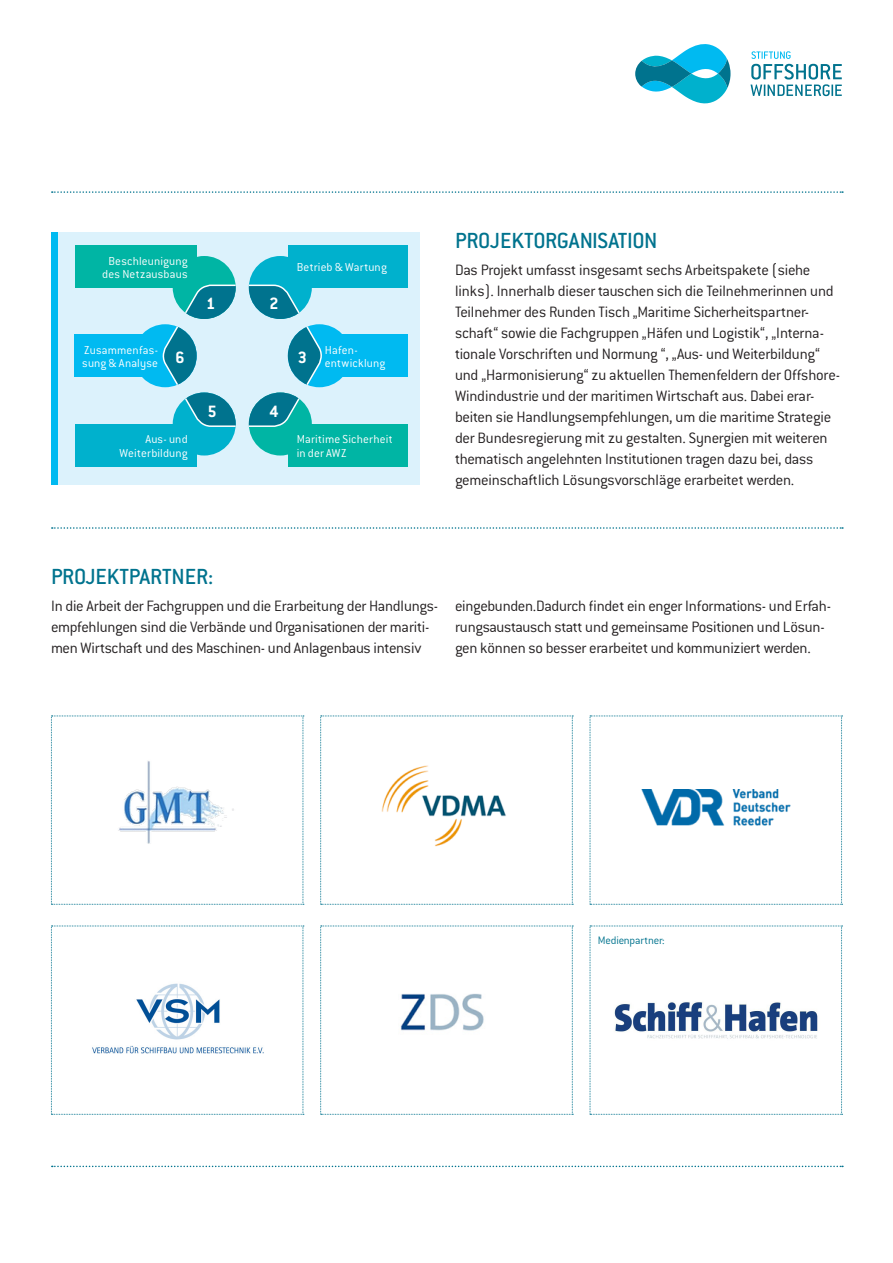
<style>
.page{position:relative;width:893px;height:1263px;background:#fff}
.page>*{position:absolute;margin:0;border:0;box-sizing:border-box;transform-origin:0 0}
.t1{font:500 24px "Conduit ITC";letter-spacing:-.01em;color:#00738e}
.t2{font:700 18px "Conduit ITC";color:#fff}
.t3{font:300 16.5px/21px "Conduit ITC";letter-spacing:-.015em;color:#231f20}
.t4{font:300 12.75px/13.5px "Conduit ITC";letter-spacing:.01em;color:#fff}
.t5{font:300 12px "Conduit ITC";letter-spacing:-.015em;color:#00738e}
</style>
<div class="page">
<div style="left:51px;top:232px;width:369px;height:252px;background:#dcf2fc"></div>
<svg style="left:51px;top:716px;width:253px;height:189px"></svg>
<svg style="left:590px;top:926px;width:253px;height:189px"></svg>
<svg style="left:320px;top:716px;width:253px;height:189px"></svg>
<svg style="left:590px;top:716px;width:253px;height:189px"></svg>
<svg style="left:51px;top:926px;width:253px;height:189px"></svg>
<svg style="left:320px;top:926px;width:253px;height:189px"></svg>
<svg style="left:52px;top:1166px;width:791px;height:1px"></svg>
<svg style="left:52px;top:527px;width:791px;height:2px"></svg>
<svg style="left:52px;top:191px;width:791px;height:2px"></svg>
<div style="left:51px;top:232px;width:6px;height:252px;background:#00baf1"></div>
<svg style="left:751px;top:51px;width:91px;height:45px"></svg>
<svg style="left:635px;top:44px;width:95px;height:60px"></svg>
<div style="left:288px;top:324px;width:63px;height:63px;background:#00baf1;border-radius:50%"></div>
<div style="left:249px;top:256px;width:63px;height:63px;background:#00b1cd;border-radius:50%"></div>
<div style="left:173px;top:392px;width:63px;height:63px;background:#00b1cd;border-radius:50%"></div>
<div style="left:173px;top:256px;width:63px;height:63px;background:#00b5a4;border-radius:50%"></div>
<div style="left:134px;top:324px;width:63px;height:63px;background:#00baf1;border-radius:50%"></div>
<svg style="left:161px;top:284px;width:75px;height:144px"></svg>
<div style="left:249px;top:392px;width:63px;height:63px;background:#00b5a4;border-radius:50%"></div>
<svg style="left:249px;top:284px;width:75px;height:143px"></svg>
<div style="left:325px;top:335px;width:83px;height:42px;background:#00baf1"></div>
<div style="left:75px;top:335px;width:83px;height:42px;background:#00baf1"></div>
<div style="left:288px;top:424px;width:120px;height:42px;background:#00b5a4"></div>
<div style="left:288px;top:245px;width:120px;height:42px;background:#00b1cd"></div>
<div style="left:75px;top:424px;width:121px;height:42px;background:#00b1cd"></div>
<div style="left:75px;top:245px;width:121px;height:42px;background:#00b5a4"></div>
<p class="t4" style="left:108px;top:254px;width:81px">Beschleunigung</p>
<p class="t4" style="left:102px;top:267px;width:87px">des Netzausbaus</p>
<p class="t2" style="left:206px;top:292px;width:11px">1</p>
<p class="t2" style="left:270px;top:292px;width:11px">2</p>
<p class="t4" style="left:297px;top:261px;width:92px">Betrieb &amp; Wartung</p>
<p class="t4" style="left:82px;top:343px;width:77px">Zusammenfas&shy;sung &amp; Analyse</p>
<p class="t2" style="left:176px;top:347px;width:11px">6</p>
<p class="t2" style="left:298px;top:347px;width:11px">3</p>
<p class="t2" style="left:207px;top:401px;width:11px">5</p>
<p class="t2" style="left:270px;top:401px;width:11px">4</p>
<p class="t4" style="left:325px;top:343px;width:34px">Hafen-</p>
<p class="t4" style="left:325px;top:357px;width:62px">entwicklung</p>
<p class="t4" style="left:145px;top:432px;width:44px">Aus- und</p>
<p class="t4" style="left:120px;top:446px;width:70px">Weiterbildung</p>
<p class="t4" style="left:297px;top:432px;width:97px">Maritime Sicherheit</p>
<p class="t4" style="left:297px;top:446px;width:51px">in der AWZ</p>
<p class="t1" style="left:455px;top:227px;width:204px">PROJEKTORGANISATION</p>
<p class="t3" style="left:455px;top:259px;width:387px">Das Projekt umfasst insgesamt sechs Arbeitspakete (siehe links). Innerhalb dieser tauschen sich die Teilnehmerinnen und Teilnehmer des Runden Tisch „Maritime Sicherheitspartner&shy;schaft“ sowie die Fachgruppen „Häfen und Logistik“, „Interna&shy;tionale Vorschriften und Normung “, „Aus- und Weiterbildung“ und „Harmonisierung“ zu aktuellen Themenfeldern der Offshore-Windindustrie und der maritimen Wirtschaft aus. Dabei erar&shy;beiten sie Handlungsempfehlungen, um die maritime Strategie der Bundesregierung mit zu gestalten. Synergien mit weiteren thematisch angelehnten Institutionen tragen dazu bei, dass gemeinschaftlich Lösungsvorschläge erarbeitet werden.</p>
<p class="t1" style="left:51px;top:563px;width:164px">PROJEKTPARTNER:</p>
<p class="t3" style="left:51px;top:595px;width:389px">In die Arbeit der Fachgruppen und die Erarbeitung der Handlungs&shy;empfehlungen sind die Verbände und Organisationen der mariti&shy;men Wirtschaft und des Maschinen- und Anlagenbaus intensiv</p>
<p class="t3" style="left:455px;top:595px;width:378px">eingebunden.Dadurch findet ein enger Informations- und Erfah&shy;rungsaustausch statt und gemeinsame Positionen und Lösun&shy;gen können so besser erarbeitet und kommuniziert werden.</p>
<p class="t5" style="left:598px;top:934px;width:68px">Medienpartner:</p>
</div>
